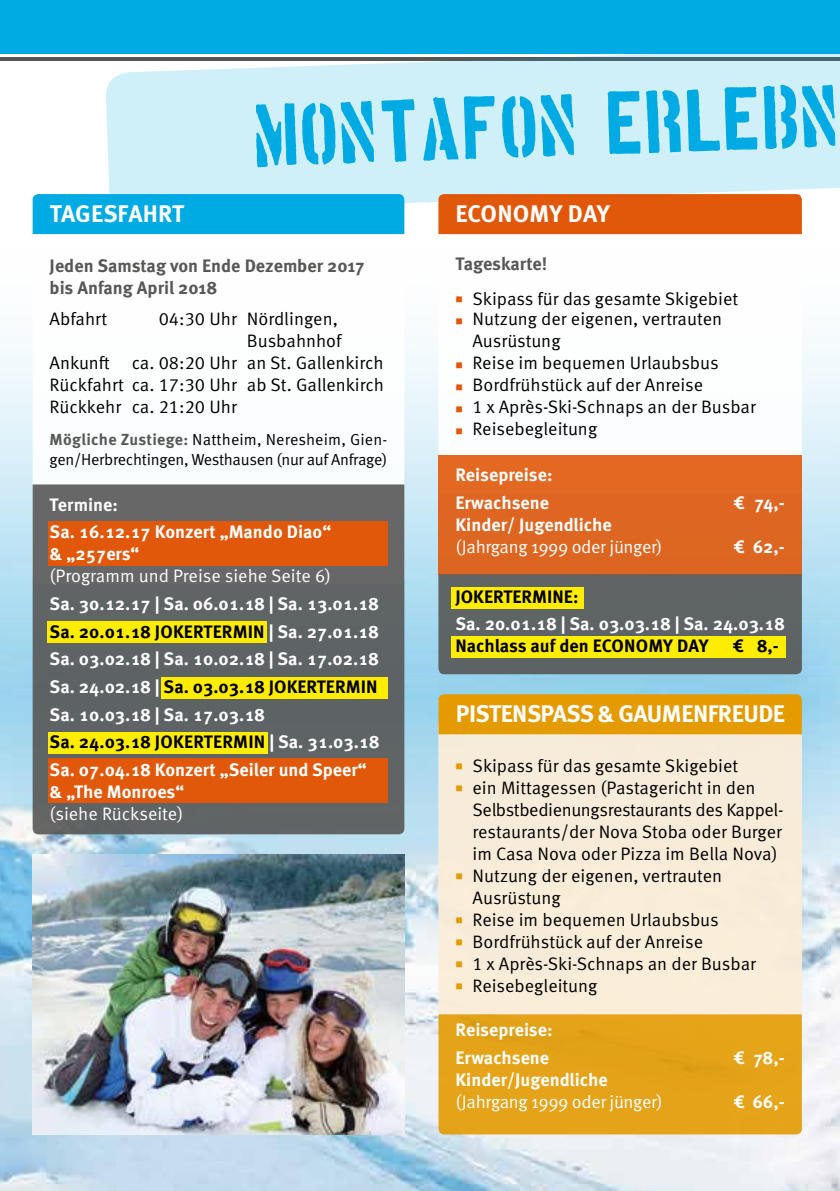
<style>
.page{position:relative;width:840px;height:1191px;background:#fff}
.page>*{position:absolute;margin:0;border:0;box-sizing:border-box;transform-origin:0 0}
.t1{font:70px "Boston Traffic";color:#00aae3}
.t2{font:700 24px "Meta OT";letter-spacing:-.02em;color:#fff}
.t3{font:700 24px "Meta OT";color:#fff}
.t4{font:18px/22px "Meta OT Norm";color:#000}
.t5{font:700 18px/27.6px "Meta OT";color:#fff}
.t6{font:700 18px/22px "Meta OT";color:#575756}
.t7{font:18px "Meta OT Norm";letter-spacing:-.02em;color:#fff}
.t8{font:18px "Meta OT Norm";color:#fff}
.t9{font:700 18px "Meta OT";color:#000}
.t10{font:16px/20px "Meta OT Norm";letter-spacing:-.02em;color:#000}
.s1{font-family:"Meta OT";font-weight:700;color:#575756}
.s2{color:#000}
.s3{color:#e1580a}
.s4{color:#e49b00}
</style>
<div class="page">
<div style="left:0;top:0;width:839px;height:54px;background:#00aae3"></div>
<hr style="left:0;top:57px;width:839px;height:4px;background:#575756">
<svg style="left:106px;top:54px;width:733px;height:159px;background:#cdebf4"></svg>
<img style="left:0;top:218px;width:839px;height:973px">
<div style="left:33px;top:218px;width:371px;height:366px;background:#fff;border-radius:6px"></div>
<div style="left:33px;top:194px;width:371px;height:40px;background:#00aae3"></div>
<div style="left:33px;top:484px;width:371px;height:350px;background:#5f6465"></div>
<div style="left:438px;top:218px;width:363px;height:276px;background:#fff;border-radius:6px"></div>
<div style="left:438px;top:194px;width:363px;height:40px;background:#e1580a"></div>
<div style="left:438px;top:455px;width:363px;height:119px;background:#de6622"></div>
<div style="left:438px;top:574px;width:363px;height:100px;background:#5f6465"></div>
<div style="left:438px;top:718px;width:363px;height:297px;background:#f8ecd9;border-radius:6px"></div>
<div style="left:438px;top:694px;width:363px;height:40px;background:#e49b00"></div>
<div style="left:438px;top:1014px;width:363px;height:120px;background:#e4a318"></div>
<div style="left:48px;top:732px;width:219px;height:21px;background:#ffed00"></div>
<div style="left:47px;top:621px;width:220px;height:22px;background:#ffed00"></div>
<div style="left:161px;top:677px;width:226px;height:22px;background:#ffed00"></div>
<div style="left:450px;top:587px;width:133px;height:21px;background:#ffed00"></div>
<div style="left:450px;top:636px;width:334px;height:22px;background:#ffed00"></div>
<div style="left:48px;top:521px;width:339px;height:45px;background:#e1580a"></div>
<div style="left:48px;top:758px;width:339px;height:45px;background:#e1580a"></div>
<img style="left:33px;top:854px;width:371px;height:280px">
<h1 class="t1" style="left:255px;top:103px;width:588px;rotate:-2deg">Montafon Erlebn</h1>
<h2 class="t3" style="left:50px;top:199px;width:136px">TAGESFAHRT</h2>
<p class="t6" style="left:50px;top:255px;width:316px">Jeden Samstag von Ende Dezember 2017 bis Anfang April 2018</p>
<p class="t4" style="left:50px;top:308px;width:59px">Abfahrt</p>
<p class="t4" style="left:158px;top:308px;width:181px">04:30 Uhr Nördlingen,</p>
<p class="t4" style="left:247px;top:330px;width:96px">Busbahnhof</p>
<p class="t4" style="left:50px;top:352px;width:335px">Ankunft ca. 08:20 Uhr an St. Gallenkirch</p>
<p class="t4" style="left:50px;top:374px;width:336px">Rückfahrt ca. 17:30 Uhr ab St. Gallenkirch</p>
<p class="t4" style="left:50px;top:396px;width:189px">Rückkehr ca. 21:20 Uhr</p>
<p class="t10" style="left:50px;top:429px;width:339px"><span class="s1">Mögliche Zustiege:</span> Nattheim, Neresheim, Gien&shy;gen/Herbrechtingen, Westhausen (nur auf Anfrage)</p>
<p class="t5" style="left:50px;top:491px;width:283px">Termine:<br>Sa. 16.12.17 Konzert „Mando Diao“</p>
<p class="t5" style="left:50px;top:540px;width:91px">&amp; „257ers“</p>
<p class="t8" style="left:50px;top:565px;width:283px">(Programm und Preise siehe Seite 6)</p>
<p class="t5" style="left:50px;top:590px;width:331px">Sa. 30.12.17 | Sa. 06.01.18 | Sa. 13.01.18<br><span class="s2">Sa. 20.01.18 JOKERTERMIN</span> | Sa. 27.01.18<br>Sa. 03.02.18 | Sa. 10.02.18 | Sa. 17.02.18<br>Sa. 24.02.18 | <span class="s2">Sa. 03.03.18 JOKERTERMIN </span>Sa. 10.03.18 | Sa. 17.03.18<br><span class="s2">Sa. 24.03.18 JOKERTERMIN</span> | Sa. 31.03.18<br>Sa. 07.04.18 Konzert „Seiler und Speer“</p>
<p class="t5" style="left:50px;top:778px;width:136px">&amp; „The Monroes“</p>
<p class="t8" style="left:50px;top:803px;width:135px">(siehe Rückseite)</p>
<h2 class="t3" style="left:455px;top:199px;width:156px">ECONOMY DAY</h2>
<p class="t6" style="left:455px;top:253px;width:93px">Tageskarte!</p>
<p class="t4" style="left:455px;top:288px;width:284px"><span class="s3">■</span> Skipass für das gesamte Skigebiet</p>
<p class="t4" style="left:472px;top:308px;width:251px;text-indent:-17px"><span class="s3">■</span> Nutzung der eigenen, vertrauten<br>Ausrüstung</p>
<p class="t4" style="left:455px;top:352px;width:265px"><span class="s3">■</span> Reise im bequemen Urlaubsbus</p>
<p class="t4" style="left:455px;top:374px;width:249px"><span class="s3">■</span> Bordfrühstück auf der Anreise</p>
<p class="t4" style="left:455px;top:396px;width:302px"><span class="s3">■</span> 1 x Après-Ski-Schnaps an der Busbar</p>
<p class="t4" style="left:455px;top:418px;width:143px"><span class="s3">■</span> Reisebegleitung</p>
<p class="t5" style="left:455px;top:461px;width:98px">Reisepreise:<br>Erwachsene</p>
<p class="t5" style="left:733px;top:489px;width:53px">€ 74,-</p>
<p class="t5" style="left:455px;top:511px;width:158px">Kinder/ Jugendliche</p>
<p class="t7" style="left:455px;top:536px;width:208px">(Jahrgang 1999 oder jünger)</p>
<p class="t5" style="left:733px;top:533px;width:53px">€ 62,-</p>
<p class="t9" style="left:455px;top:585px;width:124px">JOKERTERMINE:</p>
<p class="t5" style="left:455px;top:610px;width:330px">Sa. 20.01.18 | Sa. 03.03.18 | Sa. 24.03.18</p>
<p class="t9" style="left:455px;top:634px;width:254px">Nachlass auf den ECONOMY DAY</p>
<p class="t9" style="left:732px;top:634px;width:48px">€ 8,-</p>
<h2 class="t2" style="left:455px;top:699px;width:331px">PISTENSPASS &amp; GAUMENFREUDE</h2>
<p class="t4" style="left:455px;top:755px;width:284px"><span class="s4">■</span> Skipass für das gesamte Skigebiet</p>
<p class="t4" style="left:472px;top:777px;width:312px;text-indent:-17px"><span class="s4">■</span> ein Mittagessen (Pastagericht in den Selbstbedienungsrestaurants des Kappel&shy;restaurants/der Nova Stoba oder Burger im Casa Nova oder Pizza im Bella Nova)</p>
<p class="t4" style="left:472px;top:865px;width:251px;text-indent:-17px"><span class="s4">■</span> Nutzung der eigenen, vertrauten<br>Ausrüstung</p>
<p class="t4" style="left:455px;top:909px;width:265px"><span class="s4">■</span> Reise im bequemen Urlaubsbus</p>
<p class="t4" style="left:455px;top:931px;width:249px"><span class="s4">■</span> Bordfrühstück auf der Anreise</p>
<p class="t4" style="left:455px;top:953px;width:302px"><span class="s4">■</span> 1 x Après-Ski-Schnaps an der Busbar</p>
<p class="t4" style="left:455px;top:975px;width:143px"><span class="s4">■</span> Reisebegleitung</p>
<p class="t5" style="left:455px;top:1016px;width:98px">Reisepreise:<br>Erwachsene</p>
<p class="t5" style="left:733px;top:1044px;width:53px">€ 78,-</p>
<p class="t5" style="left:455px;top:1066px;width:154px">Kinder/Jugendliche</p>
<p class="t7" style="left:455px;top:1090px;width:208px">(Jahrgang 1999 oder jünger)</p>
<p class="t5" style="left:733px;top:1087px;width:53px">€ 66,-</p>
</div>
